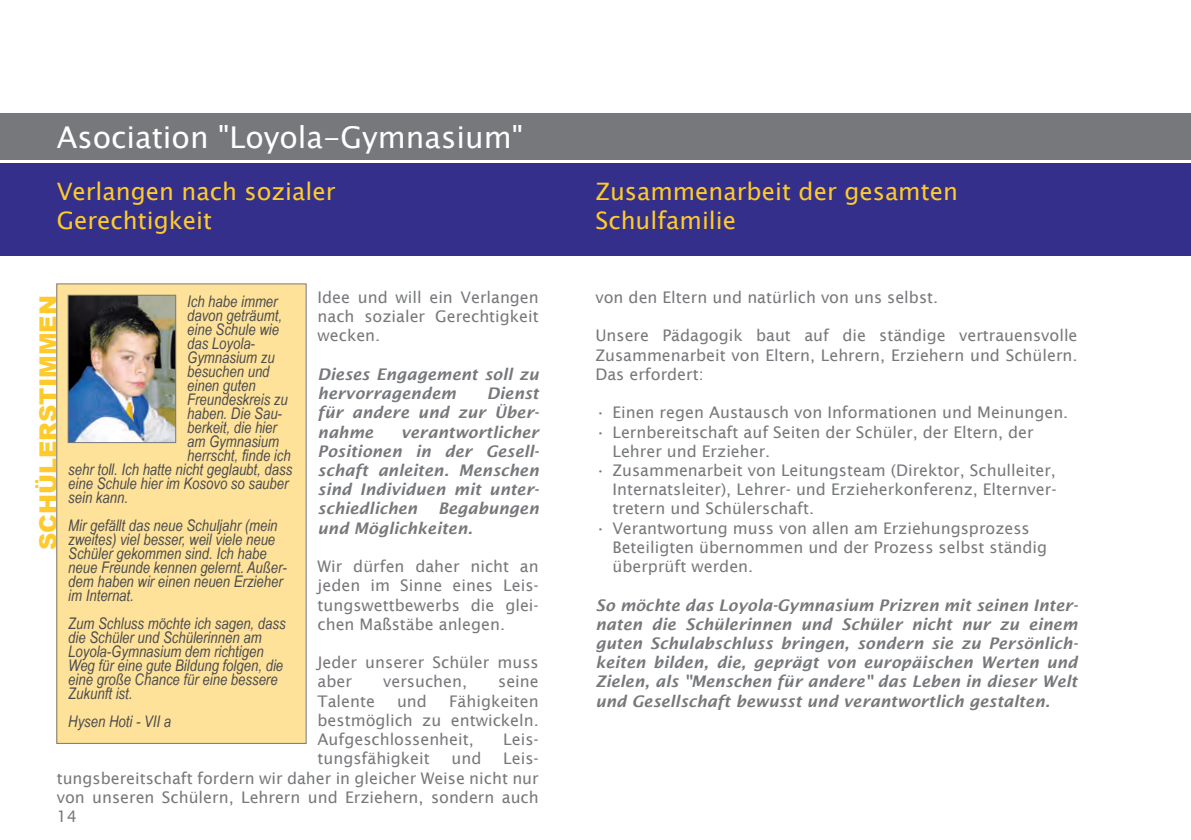
<style>
.page{position:relative;width:1191px;height:840px;background:#fff}
.page>*{position:absolute;margin:0;border:0;box-sizing:border-box;transform-origin:0 0}
.t1{font:30px "Lucida Sans Unicode";color:#fff}
.t2{font:24px/28.8px "Lucida Sans Unicode";color:#fecb29}
.t3{font:900 24px "Arial";color:#feca2c}
.t4{font:16px/19.2px "Lucida Sans";color:#76787b;text-align:justify}
.t5{font:italic 16px/14px "Arial Narrow";color:#4b4c4d}
.t6{font:italic 600 16px/19.2px "Lucida Sans";color:#76787b;text-align:justify}
</style>
<div class="page">
<div style="left:0;top:113px;width:1191px;height:47px;background:#76787b"></div>
<div style="left:0;top:163px;width:1191px;height:92px;background:#332f8a"></div>
<div style="left:57px;top:284px;width:249px;height:459px;background:#ffe29a"></div>
<img style="left:70px;top:297px;width:104px;height:143px">
<div style="left:68px;top:295px;width:108px;height:147px;border:1px solid #76787b"></div>
<h1 class="t1" style="left:57px;top:114px;width:468px">Asociation "Loyola-Gymnasium"</h1>
<h2 class="t2" style="left:57px;top:177px;width:280px">Verlangen nach sozialer<br>Gerechtigkeit</h2>
<h2 class="t2" style="left:595px;top:177px;width:364px">Zusammenarbeit der gesamten<br>Schulfamilie</h2>
<h2 class="t3" style="left:35px;top:549px;width:256px;rotate:-90deg">SCHÜLERSTIMMEN</h2>
<p class="t5" style="left:187px;top:294px;width:92px">Ich habe immer</p>
<p class="t5" style="left:187px;top:308px;width:96px">davon geträumt,</p>
<p class="t5" style="left:187px;top:322px;width:93px">eine Schule wie</p>
<p class="t5" style="left:187px;top:336px;width:69px">das Loyola-</p>
<p class="t5" style="left:187px;top:350px;width:89px">Gymnasium zu</p>
<p class="t5" style="left:187px;top:364px;width:84px">besuchen und</p>
<p class="t5" style="left:187px;top:378px;width:70px">einen guten</p>
<p class="t5" style="left:187px;top:392px;width:102px">Freundeskreis zu</p>
<p class="t5" style="left:187px;top:406px;width:96px">haben. Die Sau-</p>
<p class="t5" style="left:187px;top:420px;width:91px">berkeit, die hier</p>
<p class="t5" style="left:187px;top:434px;width:93px">am Gymnasium</p>
<p class="t5" style="left:187px;top:448px;width:105px">herrscht, finde ich</p>
<p class="t5" style="left:68px;top:462px;width:225px">sehr toll. Ich hatte nicht geglaubt, dass</p>
<p class="t5" style="left:68px;top:476px;width:222px">eine Schule hier im Kosovo so sauber</p>
<p class="t5" style="left:68px;top:490px;width:61px">sein kann.</p>
<p class="t5" style="left:68px;top:518px;width:220px">Mir gefällt das neue Schuljahr (mein zweites) viel besser, weil viele neue<br>Schüler gekommen sind. Ich habe neue Freunde kennen gelernt. Außer&shy;dem haben wir einen neuen Erzieher im Internat.</p>
<p class="t5" style="left:68px;top:616px;width:219px">Zum Schluss möchte ich sagen, dass die Schüler und Schülerinnen am<br>Loyola-Gymnasium dem richtigen<br>Weg für eine gute Bildung folgen, die eine große Chance für eine bessere<br>Zukunft ist.</p>
<p class="t5" style="left:68px;top:714px;width:104px">Hysen Hoti - VII a</p>
<p class="t4" style="left:317px;top:287px;width:223px">Idee und will ein Verlangen nach sozialer Gerechtigkeit wecken.</p>
<p class="t6" style="left:317px;top:364px;width:223px">Dieses Engagement soll zu hervorragendem</p>
<p class="t6" style="left:317px;top:383px;width:223px;text-indent:169px">Dienst für andere und zur Über&shy;nahme</p>
<p class="t6" style="left:317px;top:422px;width:223px;text-indent:83px">verantwortlicher Positionen in der Gesell&shy;schaft anleiten. Menschen sind Individuen mit unter&shy;schiedlichen</p>
<p class="t6" style="left:317px;top:498px;width:223px;text-indent:120px">Begabungen und Möglichkeiten.</p>
<p class="t4" style="left:317px;top:556px;width:223px">Wir dürfen daher nicht an jeden im Sinne eines Leis&shy;tungswettbewerbs die glei&shy;chen Maßstäbe anlegen.</p>
<p class="t4" style="left:317px;top:652px;width:223px">Jeder unserer Schüler muss aber</p>
<p class="t4" style="left:383px;top:671px;width:85px">versuchen,</p>
<p class="t4" style="left:498px;top:671px;width:42px">seine</p>
<p class="t4" style="left:317px;top:691px;width:223px;text-indent:131px">Fähigkeiten bestmöglich zu entwickeln.<br>Aufgeschlossenheit,</p>
<p class="t4" style="left:317px;top:691px;width:59px">Talente</p>
<p class="t4" style="left:397px;top:691px;width:31px">und</p>
<p class="t4" style="left:503px;top:729px;width:37px">Leis-</p>
<p class="t4" style="left:317px;top:748px;width:114px">tungsfähigkeit</p>
<p class="t4" style="left:451px;top:748px;width:31px">und</p>
<p class="t4" style="left:57px;top:748px;width:483px;text-indent:446px">Leis&shy;tungsbereitschaft fordern wir daher in gleicher Weise nicht nur von unseren Schülern, Lehrern und Erziehern, sondern auch</p>
<p class="t4" style="left:57px;top:806px;width:22px">14</p>
<p class="t4" style="left:595px;top:287px;width:344px">von den Eltern und natürlich von uns selbst.</p>
<p class="t4" style="left:595px;top:326px;width:483px">Unsere Pädagogik baut auf die ständige vertrauensvolle Zusammenarbeit von Eltern, Lehrern, Erziehern und Schülern.<br>Das erfordert:</p>
<p class="t4" style="left:595px;top:403px;width:474px">• Einen regen Austausch von Informationen und Meinungen.</p>
<p class="t4" style="left:612px;top:422px;width:423px;text-indent:-17px">• Lernbereitschaft auf Seiten der Schüler, der Eltern, der<br>Lehrer und Erzieher.</p>
<p class="t4" style="left:612px;top:460px;width:446px;text-indent:-17px">• Zusammenarbeit von Leitungsteam (Direktor, Schulleiter, Internatsleiter), Lehrer- und Erzieherkonferenz, Elternver&shy;tretern und Schülerschaft.</p>
<p class="t4" style="left:612px;top:518px;width:436px;text-align:left;text-indent:-17px">• Verantwortung muss von allen am Erziehungsprozess<br>Beteiligten übernommen und der Prozess selbst ständig überprüft werden.</p>
<p class="t6" style="left:595px;top:594px;width:484px">So möchte das Loyola-Gymnasium Prizren mit seinen Inter&shy;naten die Schülerinnen und Schüler nicht nur zu einem guten Schulabschluss bringen, sondern sie zu Persönlich&shy;keiten bilden, die, geprägt von europäischen Werten und Zielen, als "Menschen für andere" das Leben in dieser Welt und Gesellschaft bewusst und verantwortlich gestalten.</p>
</div>
